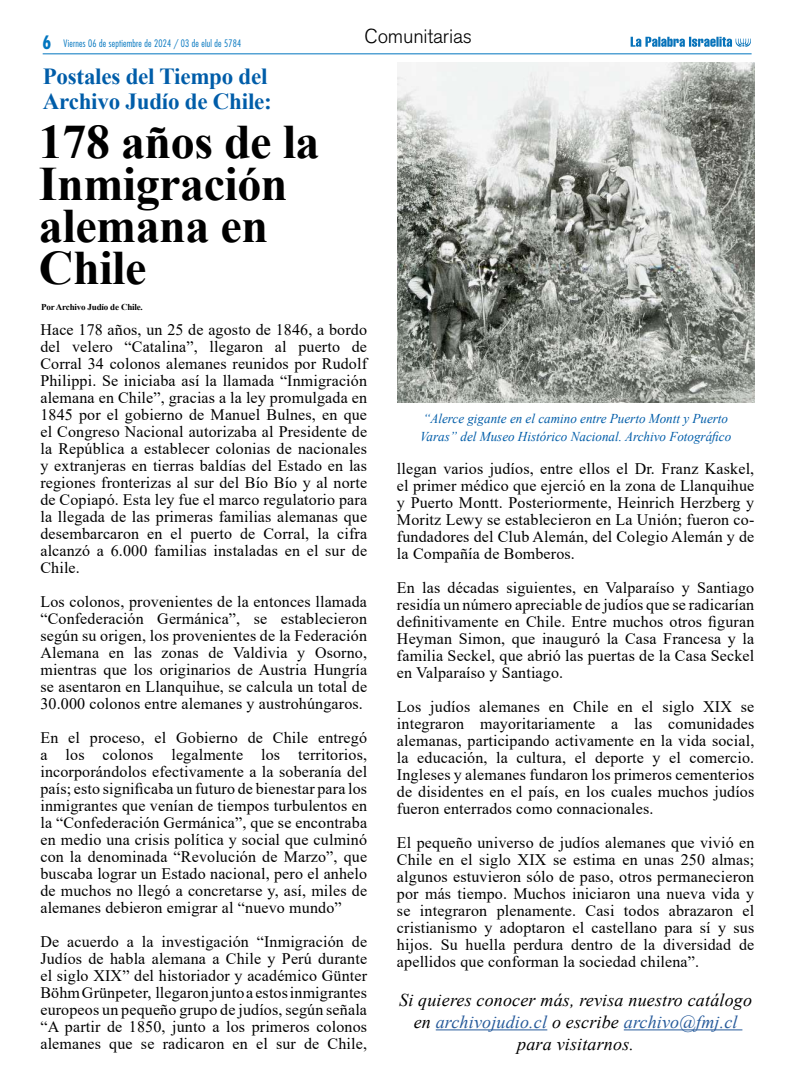
<style>
.page{position:relative;width:794px;height:1078px;background:#fff}
.page>*{position:absolute;margin:0;border:0;box-sizing:border-box;transform-origin:0 0}
.t1{font:700 48px/42px "Times New Roman";letter-spacing:-.01em;color:#000}
.t2{font:700 23px/25px "Times New Roman";letter-spacing:-.01em;color:#005da9}
.t3{font:300 20px "Akzidenz Grotesk BQ";letter-spacing:-.01em;color:#000}
.t4{font:italic 18px/22px "Times New Roman";letter-spacing:.01em;color:#000;text-align:center}
.t5{font:16px/17px "Times New Roman";letter-spacing:.01em;color:#000;text-align:justify}
.t6{font:italic 13.5px/18px "Times New Roman";color:#005da9}
.t7{font:300 condensed 10px "Futura Std";letter-spacing:.02em;color:#0075bf}
.t8{font:700 9px "Times New Roman";letter-spacing:-.02em;color:#000}
.s1{font-weight:700;font-size:18px}
.s2{color:#275b9b}
</style>
<div class="page">
<hr style="left:43px;top:53px;width:708px;height:1px;background:#0075bf">
<svg style="left:630px;top:37px;width:121px;height:10px"></svg>
<hr style="left:436px;top:1029px;width:111px;height:1px;background:#275b9b">
<hr style="left:624px;top:1029px;width:118px;height:1px;background:#275b9b">
<img style="left:397px;top:63px;width:357px;height:340px">
<p class="t7" style="left:43px;top:38px;width:200px"><span class="s1">6</span> Viernes 06 de septiembre de 2024 / 03 de elul de 5784</p>
<p class="t3" style="left:364px;top:25px;width:109px">Comunitarias</p>
<h2 class="t2" style="left:43px;top:63px;width:231px">Postales del Tiempo del<br>Archivo Judío de Chile:</h2>
<h1 class="t1" style="left:39px;top:119px;width:282px">178 años de la<br>Inmigración alemana en<br>Chile</h1>
<p class="t5" style="left:40px;top:320px;width:328px">Hace 178 años, un 25 de agosto de 1846, a bordo del velero “Catalina”, llegaron al puerto de Corral 34 colonos alemanes reunidos por Rudolf Philippi. Se iniciaba así la llamada “Inmigración alemana en Chile”, gracias a la ley promulgada en 1845 por el gobierno de Manuel Bulnes, en que el Congreso Nacional autorizaba al Presidente de la República a establecer colonias de nacionales y extranjeras en tierras baldías del Estado en las regiones fronterizas al sur del Bío Bío y al norte de Copiapó. Esta ley fue el marco regulatorio para la llegada de las primeras familias alemanas que desembarcaron en el puerto de Corral, la cifra alcanzó a 6.000 familias instaladas en el sur de Chile.</p>
<p class="t5" style="left:40px;top:592px;width:328px">Los colonos, provenientes de la entonces llamada “Confederación Germánica”, se establecieron según su origen, los provenientes de la Federación Alemana en las zonas de Valdivia y Osorno, mientras que los originarios de Austria Hungría se asentaron en Llanquihue, se calcula un total de 30.000 colonos entre alemanes y austrohúngaros.</p>
<p class="t5" style="left:40px;top:728px;width:328px">En el proceso, el Gobierno de Chile entregó a los colonos legalmente los territorios, incorporándolos efectivamente a la soberanía del país; esto significaba un futuro de bienestar para los inmigrantes que venían de tiempos turbulentos en la “Confederación Germánica”, que se encontraba en medio una crisis política y social que culminó con la denominada “Revolución de Marzo”, que buscaba lograr un Estado nacional, pero el anhelo de muchos no llegó a concretarse y, así, miles de alemanes debieron emigrar al “nuevo mundo”</p>
<p class="t5" style="left:40px;top:932px;width:328px">De acuerdo a la investigación “Inmigración de Judíos de habla alemana a Chile y Perú durante el siglo XIX” del historiador y académico Günter Böhm Grünpeter, llegaron junto a estos inmigrantes europeos un pequeño grupo de judíos, según señala “A partir de 1850, junto a los primeros colonos alemanes que se radicaron en el sur de Chile,</p>
<p class="t8" style="left:41px;top:300px;width:103px">Por Archivo Judío de Chile.</p>
<p class="t6" style="left:420px;top:409px;width:313px">“Alerce gigante en el camino entre Puerto Montt y Puerto<br>Varas” del Museo Histórico Nacional. Archivo Fotográfico</p>
<p class="t5" style="left:397px;top:459px;width:359px">llegan varios judíos, entre ellos el Dr. Franz Kaskel, el primer médico que ejerció en la zona de Llanquihue y Puerto Montt. Posteriormente, Heinrich Herzberg y Moritz Lewy se establecieron en La Unión; fueron co&shy;fundadores del Club Alemán, del Colegio Alemán y de la Compañía de Bomberos.</p>
<p class="t5" style="left:397px;top:578px;width:359px">En las décadas siguientes, en Valparaí so y Santiago residía un número apreciable de judíos que se radicarían definitivamente en Chile. Entre muchos otros figuran Heyman Simon, que inauguró la Casa Francesa y la familia Seckel, que abrió las puertas de la Casa Seckel en Valparaí so y Santiago.</p>
<p class="t5" style="left:397px;top:697px;width:359px">Los judíos alemanes en Chile en el siglo XIX se integraron mayoritariamente a las comunidades alemanas, participando activamente en la vida social, la educación, la cultura, el deporte y el comercio.<br>Ingleses y alemanes fundaron los primeros cementerios de disidentes en el paí s, en los cuales muchos judíos fueron enterrados como connacionales.</p>
<p class="t5" style="left:397px;top:833px;width:359px">El pequeño universo de judíos alemanes que vivió en Chile en el siglo XIX se estima en unas 250 almas; algunos estuvieron sólo de paso, otros permanecieron por más tiempo. Muchos iniciaron una nueva vida y se integraron plenamente. Casi todos abrazaron el cristianismo y adoptaron el castellano para sí y sus hijos. Su huella perdura dentro de la diversidad de apellidos que conforman la sociedad chilena”.</p>
<p class="t4" style="left:399px;top:988px;width:354px">Si quieres conocer más, revisa nuestro catálogo en <span class="s2">archivojudio.cl</span> o escribe <span class="s2">archivo@fmj.cl </span>para visitarnos.</p>
</div>
